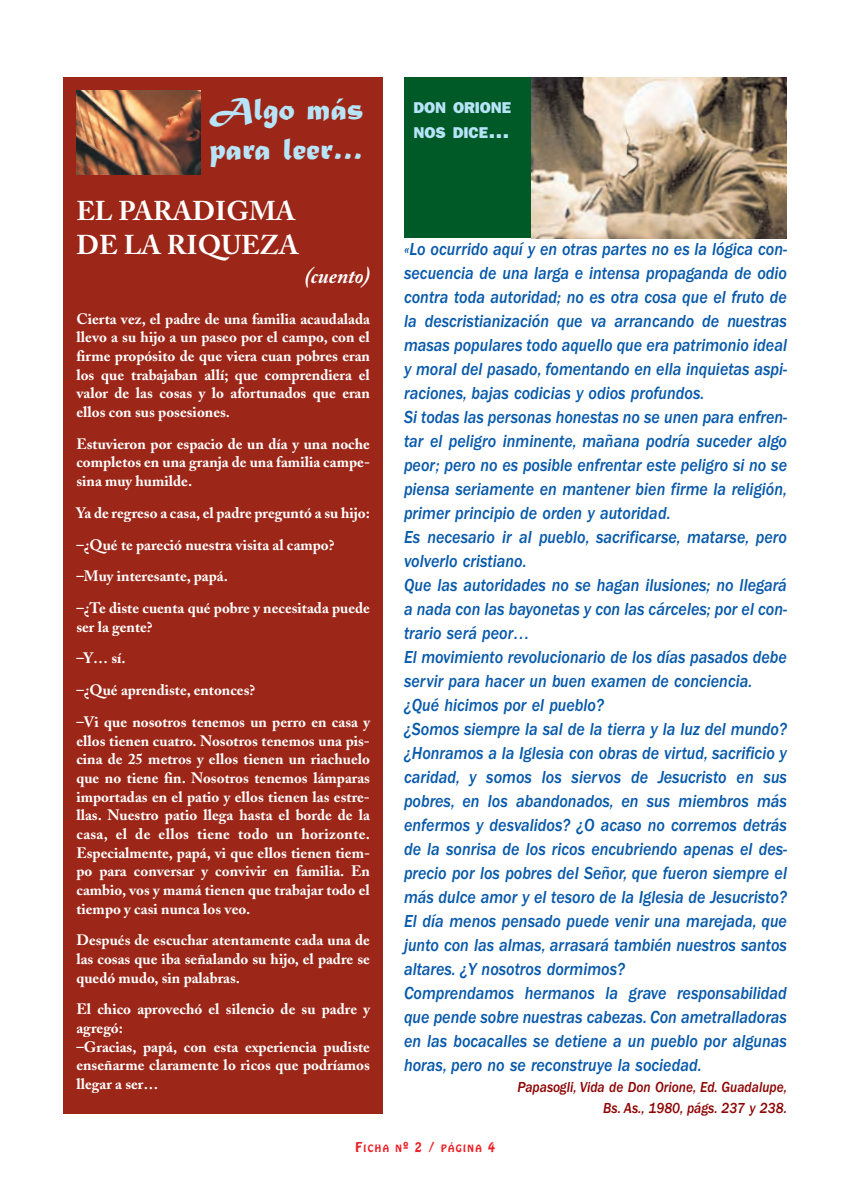
<style>
.page{position:relative;width:851px;height:1191px;background:#fff}
.page>*{position:absolute;margin:0;border:0;box-sizing:border-box;transform-origin:0 0}
.t1{font:33px/39.6px "Matura MT Script Capitals";color:#b7e4f8}
.t2{font:700 27px/33.6px "Adobe Caslon";color:#fff}
.t3{font:italic 700 21px "Adobe Caslon";color:#fff}
.t4{font:italic 500 18px/24px "Franklin Gothic";color:#0759aa;scale:.9 1}
.t5{font:800 15.75px/25.2px "Franklin Gothic";color:#b7e4f8}
.t6{font:700 15px/18.6px "Adobe Caslon";color:#fff;text-align:justify}
.t7{font:italic 500 15px/21px "Franklin Gothic";color:#8c0403;text-align:right;scale:.9 1}
.t8{font:9px "Hobo";letter-spacing:.155em;color:#ee1e24}
.s1{font-size:21px}
.s2{font-size:12px}
</style>
<div class="page">
<div style="left:404px;top:77px;width:382px;height:161px;background:#005a27"></div>
<img style="left:531px;top:77px;width:255px;height:162px">
<div style="left:64px;top:77px;width:318px;height:1036px;background:#9c2617"></div>
<img style="left:76px;top:91px;width:125px;height:83px">
<h1 class="t1" style="left:209px;top:93px;width:156px">Algo más para leer…</h1>
<h2 class="t2" style="left:76px;top:198px;width:224px">EL PARADIGMA<br>DE LA RIQUEZA</h2>
<p class="t3" style="left:304px;top:268px;width:67px">(cuento)</p>
<p class="t6" style="left:76px;top:311px;width:295px">Cierta vez, el padre de una familia acaudalada llevo a su hijo a un paseo por el campo, con el firme propósito de que viera cuan pobres eran los que trabajaban allí; que comprendiera el valor de las cosas y lo afortunados que eran ellos con sus posesiones.</p>
<p class="t6" style="left:76px;top:436px;width:295px">Estuvieron por espacio de un día y una noche completos en una granja de una familia campe&shy;sina muy humilde.</p>
<p class="t6" style="left:76px;top:498px;width:295px;line-height:31.8px;text-align:left">Ya de regreso a casa, el padre preguntó a su hijo: –¿Qué te pareció nuestra visita al campo? –Muy interesante, papá.<br>–¿Te diste cuenta qué pobre y necesitada puede</p>
<p class="t6" style="left:76px;top:612px;width:295px;line-height:31.8px;text-align:left">ser la gente?<br>–Y… sí.<br>–¿Qué aprendiste, entonces?<br>–Vi que nosotros tenemos un perro en casa y</p>
<p class="t6" style="left:76px;top:733px;width:295px">ellos tienen cuatro. Nosotros tenemos una pis&shy;cina de 25 metros y ellos tienen un riachuelo que no tiene fin. Nosotros tenemos lámparas importadas en el patio y ellos tienen las estre&shy;llas. Nuestro patio llega hasta el borde de la casa, el de ellos tiene todo un horizonte.<br>Especialmente, papá, vi que ellos tienen tiem&shy;po para conversar y convivir en familia. En cambio, vos y mamá tienen que trabajar todo el tiempo y casi nunca los veo.</p>
<p class="t6" style="left:76px;top:933px;width:295px">Después de escuchar atentamente cada una de las cosas que iba señalando su hijo, el padre se quedó mudo, sin palabras.</p>
<p class="t6" style="left:76px;top:1002px;width:295px;text-align:left">El chico aprovechó el silencio de su padre y agregó:<br>–Gracias, papá, con esta experiencia pudiste enseñarme claramente lo ricos que podríamos llegar a ser…</p>
<p class="t5" style="left:413px;top:96px;width:99px">DON ORIONE<br>NOS DICE<span class="s1">…</span></p>
<p class="t4" style="left:404px;top:238px;width:427px">«Lo ocurrido aquí y en otras partes no es la lógica con&shy;secuencia de una larga e intensa propaganda de odio contra toda autoridad; no es otra cosa que el fruto de la descristianización que va arrancando de nuestras masas populares todo aquello que era patrimonio ideal y moral del pasado, fomentando en ella inquietas aspi&shy;raciones, bajas codicias y odios profundos.<br>Si todas las personas honestas no se unen para enfren&shy;tar el peligro inminente, mañana podría suceder algo peor; pero no es posible enfrentar este peligro si no se piensa seriamente en mantener bien firme la religión, primer principio de orden y autoridad.<br>Es necesario ir al pueblo, sacrificarse, matarse, pero volverlo cristiano.<br>Que las autoridades no se hagan ilusiones; no llegará a nada con las bayonetas y con las cárceles; por el con&shy;trario será peor…<br>El movimiento revolucionario de los días pasados debe servir para hacer un buen examen de conciencia. ¿Qué hicimos por el pueblo?<br>¿Somos siempre la sal de la tierra y la luz del mundo? ¿Honramos a la Iglesia con obras de virtud, sacrificio y caridad, y somos los siervos de Jesucristo en sus pobres, en los abandonados, en sus miembros más enfermos y desvalidos? ¿O acaso no corremos detrás de la sonrisa de los ricos encubriendo apenas el des&shy;precio por los pobres del Señor, que fueron siempre el más dulce amor y el tesoro de la Iglesia de Jesucristo?<br>El día menos pensado puede venir una marejada, que junto con las almas, arrasará también nuestros santos altares. ¿Y nosotros dormimos?<br>Comprendamos hermanos la grave responsabilidad que pende sobre nuestras cabezas. Con ametralladoras en las bocacalles se detiene a un pueblo por algunas horas, pero no se reconstruye la sociedad.</p>
<p class="t7" style="left:517px;top:1078px;width:301px">Papasogli, Vida de Don Orione, Ed. Guadalupe,<br>Bs. As., 1980, págs. 237 y 238.</p>
<p class="t8" style="left:355px;top:1144px;width:141px"><span class="s2">F</span>ICHA N<span class="s2">º 2 /</span> PÁGINA <span class="s2">4</span></p>
</div>
